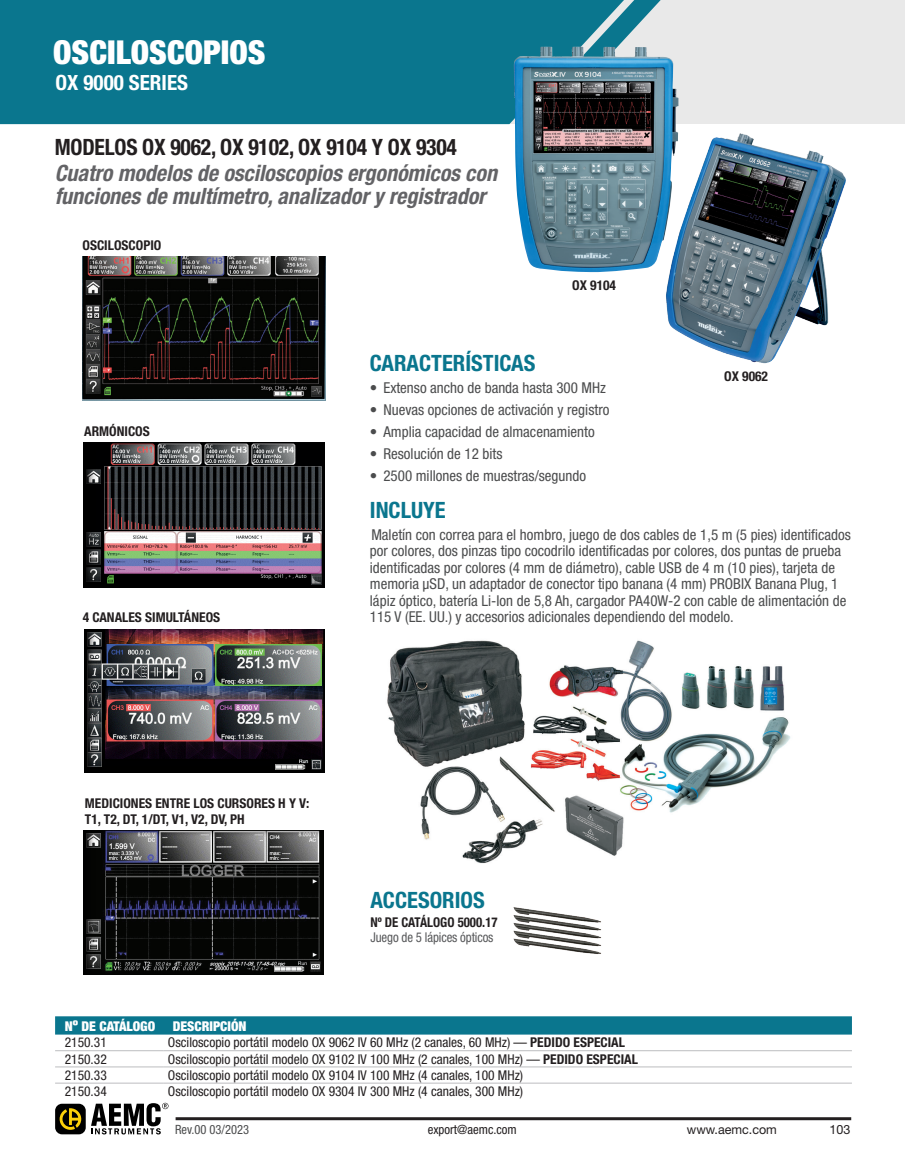
<style>
.page{position:relative;width:905px;height:1175px;background:#fff}
.page>*{position:absolute;margin:0;border:0;box-sizing:border-box;transform-origin:0 0}
.t1{font:900 condensed 33px "Helvetica Neue LT Std";color:#fff}
.t2{font:italic 700 condensed 22.5px/22.5px "Helvetica Neue LT Std";color:#636366}
.t3{font:700 condensed 22.5px "Helvetica Neue LT Std";letter-spacing:-.01em;color:#231f20;scale:.96 1}
.t4{font:700 condensed 22.5px "Helvetica Neue LT Std";color:#0a768e}
.t5{font:700 condensed 21px "Helvetica Neue LT Std";color:#fff}
.t6{font:condensed 15px/16.5px "Helvetica Neue LT Std";color:#4b4c4d}
.t7{font:condensed 13.5px "Helvetica Neue LT Std";color:#231f20}
.t8{font:700 condensed 13.5px/15.6px "Helvetica Neue LT Std";color:#231f20}
.t9{font:900 condensed 13.5px "Helvetica Neue LT Std";color:#fff}
.t10{font:condensed 13.5px "Helvetica Neue LT Std";letter-spacing:-.01em;color:#57585a;scale:.95 1}
.t11{font:700 condensed 13.5px "Helvetica Neue LT Std";color:#231f20;scale:.95 1}
.t12{font:condensed 12.75px "Helvetica Neue LT Std";color:#231f20}
.t13{font:12.75px "Helvetica Neue LT Std";color:#231f20}
.t14{font:condensed 12.75px "Helvetica Neue LT Std";color:#4b4c4d}
.s1{font-size:15px}
.s2{font-weight:700}
</style>
<div class="page">
<div style="left:0;top:0;width:904px;height:124px;background:#e9e9e9"></div>
<svg style="left:637px;top:0;width:24px;height:26px"></svg>
<div style="left:0;top:0;width:637px;height:124px;background:#0a768e"></div>
<div style="left:55px;top:1103px;width:31px;height:31px;background:#000;border-radius:7px"></div>
<svg style="left:60px;top:1108px;width:21px;height:21px"></svg>
<svg style="left:91px;top:1102px;width:77px;height:32px"></svg>
<hr style="left:176px;top:1117px;width:675px;height:3px;background:#231f20">
<img style="left:83px;top:256px;width:243px;height:145px">
<svg style="left:83px;top:442px;width:241px;height:146px;background:#4e4a4d"></svg>
<img style="left:84px;top:629px;width:241px;height:144px">
<svg style="left:83px;top:830px;width:241px;height:145px;background:#262729"></svg>
<div style="left:55px;top:1016px;width:796px;height:18px;background:#0a768e"></div>
<hr style="left:55px;top:1050px;width:108px;height:1px;background:#bcbdc0">
<hr style="left:163px;top:1050px;width:688px;height:1px;background:#bcbdc0">
<hr style="left:55px;top:1066px;width:108px;height:1px;background:#bcbdc0">
<hr style="left:163px;top:1066px;width:688px;height:1px;background:#bcbdc0">
<hr style="left:55px;top:1082px;width:108px;height:1px;background:#bcbdc0">
<hr style="left:163px;top:1082px;width:688px;height:1px;background:#bcbdc0">
<img style="left:514px;top:47px;width:164px;height:225px">
<img style="left:621px;top:108px;width:225px;height:256px">
<img style="left:387px;top:640px;width:404px;height:224px">
<img style="left:513px;top:907px;width:89px;height:47px">
<h1 class="t1" style="left:53px;top:32px;width:214px">OSCILOSCOPIOS</h1>
<h3 class="t5" style="left:56px;top:70px;width:134px">OX 9000 SERIES</h3>
<h2 class="t3" style="left:55px;top:133px;width:420px">MODELOS OX 9062, OX 9102, OX 9104 Y OX 9304</h2>
<h2 class="t2" style="left:55px;top:162px;width:443px">Cuatro modelos de osciloscopios ergonómicos con funciones de multímetro, analizador y registrador</h2>
<p class="t8" style="left:82px;top:237px;width:80px">OSCILOSCOPIO</p>
<p class="t8" style="left:84px;top:423px;width:67px">ARMÓNICOS</p>
<p class="t8" style="left:83px;top:609px;width:139px">4 CANALES SIMULTÁNEOS</p>
<p class="t8" style="left:572px;top:277px;width:45px">OX 9104</p>
<h2 class="t4" style="left:370px;top:349px;width:167px">CARACTERÍSTICAS</h2>
<p class="t6" style="left:370px;top:379px;width:238px">• Extenso ancho de banda hasta 300 MHz</p>
<p class="t6" style="left:370px;top:401px;width:241px">• Nuevas opciones de activación y registro</p>
<p class="t6" style="left:370px;top:423px;width:226px">• Amplia capacidad de almacenamiento</p>
<p class="t6" style="left:370px;top:445px;width:134px">• Resolución de 12 bits</p>
<p class="t6" style="left:370px;top:467px;width:218px">• 2500 millones de muestras/segundo</p>
<h2 class="t4" style="left:370px;top:496px;width:77px">INCLUYE</h2>
<p class="t6" style="left:370px;top:526px;width:482px">Maletín con correa para el hombro, juego de dos cables de 1,5 m (5 pies) identificados por colores, dos pinzas tipo cocodrilo identificadas por colores, dos puntas de prueba identificadas por colores (4 mm de diámetro), cable USB de 4 m (10 pies), tarjeta de memoria μSD, un adaptador de conector tipo banana (4 mm) PROBIX Banana Plug, 1 lápiz óptico, batería Li-Ion de 5,8 Ah, cargador PA40W-2 con cable de alimentación de 115 V (EE. UU.) y accesorios adicionales dependiendo del modelo.</p>
<p class="t8" style="left:724px;top:368px;width:45px">OX 9062</p>
<p class="t8" style="left:85px;top:795px;width:226px">MEDICIONES ENTRE LOS CURSORES H Y V:<br>T1, T2, DT, 1/DT, V1, V2, DV, PH</p>
<h2 class="t4" style="left:370px;top:886px;width:116px">ACCESORIOS</h2>
<p class="t11" style="left:370px;top:914px;width:135px">Nº DE CATÁLOGO 5000.17</p>
<p class="t10" style="left:370px;top:929px;width:131px">Juego de 5 lápices ópticos</p>
<p class="t9" style="left:65px;top:1018px;width:92px">N<span class="s1">º</span> DE CATÁLOGO</p>
<p class="t9" style="left:173px;top:1017px;width:75px">DESCRIPCIÓN</p>
<p class="t7" style="left:65px;top:1034px;width:44px">2150.31</p>
<p class="t7" style="left:168px;top:1034px;width:458px">Osciloscopio portátil modelo OX 9062 IV 60 MHz (2 canales, 60 MHz) — <span class="s2">PEDIDO ESPECIAL</span></p>
<p class="t7" style="left:65px;top:1051px;width:44px">2150.32</p>
<p class="t7" style="left:168px;top:1051px;width:471px">Osciloscopio portátil modelo OX 9102 IV 100 MHz (2 canales, 100 MHz) — <span class="s2">PEDIDO ESPECIAL</span></p>
<p class="t7" style="left:65px;top:1067px;width:44px">2150.33</p>
<p class="t7" style="left:168px;top:1067px;width:357px">Osciloscopio portátil modelo OX 9104 IV 100 MHz (4 canales, 100 MHz)</p>
<p class="t7" style="left:65px;top:1083px;width:44px">2150.34</p>
<p class="t7" style="left:168px;top:1083px;width:357px">Osciloscopio portátil modelo OX 9304 IV 300 MHz (4 canales, 300 MHz)</p>
<p class="t14" style="left:175px;top:1122px;width:75px">Rev.00 03/2023</p>
<p class="t12" style="left:428px;top:1122px;width:90px">export@aemc.com</p>
<p class="t13" style="left:687px;top:1122px;width:92px">www.aemc.com</p>
<p class="t13" style="left:829px;top:1122px;width:22px">103</p>
</div>
